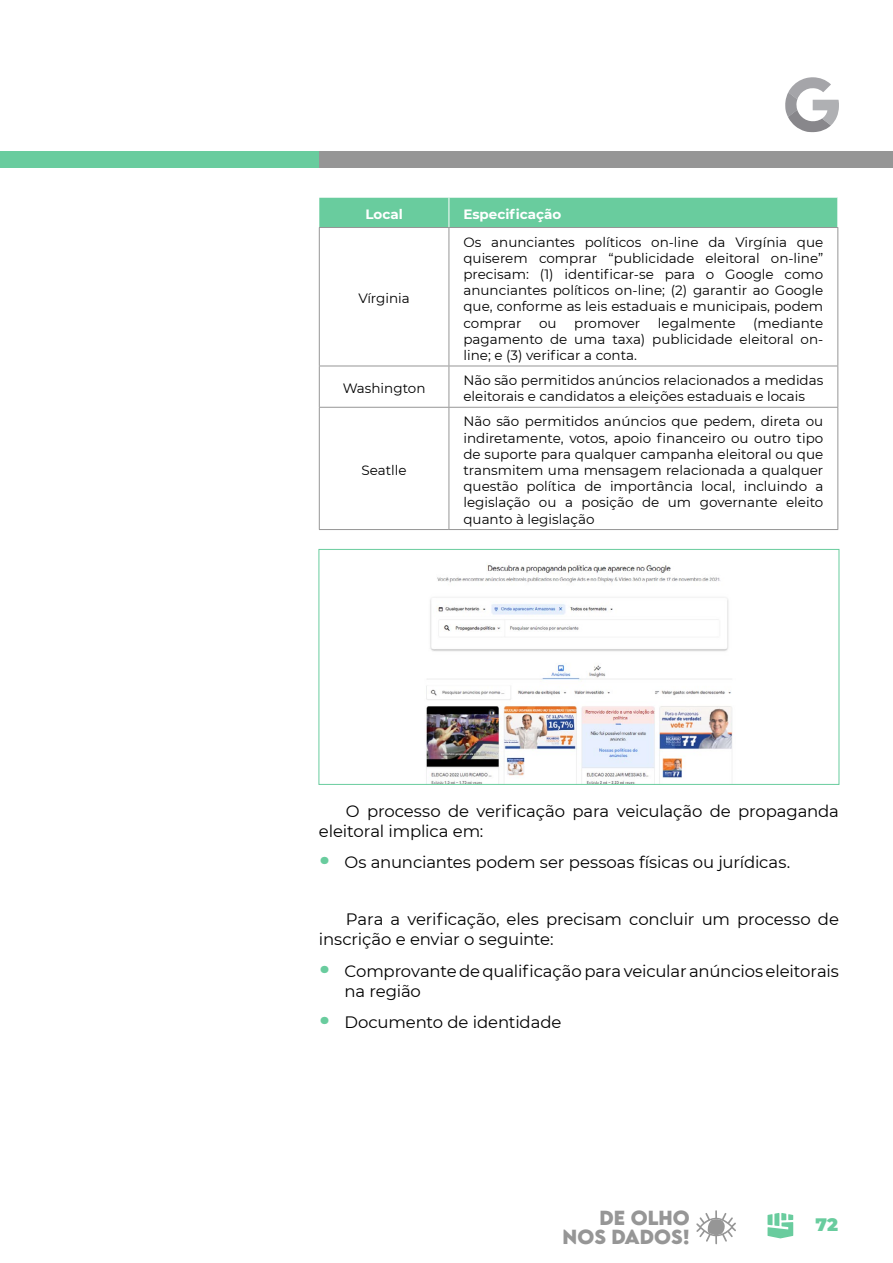
<style>
.page{position:relative;width:893px;height:1263px;background:#fff}
.page>*{position:absolute;margin:0;border:0;box-sizing:border-box;transform-origin:0 0}
.t1{font:700 18.15px/18.8px "LEMONMILK";color:#969696;text-align:right}
.t2{font:900 18px "Montserrat";color:#69cc9e}
.t3{font:16.5px/19.8px "Montserrat";letter-spacing:-.01em;color:#000}
.t4{font:13.5px/16.2px "Montserrat";color:#000;text-align:justify}
.t5{font:700 13.5px "Montserrat";color:#fff}
.s1{font-family:"LEMONMILK";font-weight:700;font-size:19.5px;color:#69cc9e}
</style>
<div class="page">
<div style="left:319px;top:151px;width:573px;height:16px;background:#969696"></div>
<div style="left:0;top:151px;width:319px;height:16px;background:#69cc9e"></div>
<svg style="left:696px;top:1210px;width:40px;height:34px"></svg>
<svg style="left:767px;top:1213px;width:26px;height:25px"></svg>
<hr style="left:319px;top:227px;width:130px;height:1px;background:#969696">
<hr style="left:319px;top:228px;width:1px;height:138px;background:#969696">
<hr style="left:449px;top:227px;width:389px;height:1px;background:#969696">
<hr style="left:449px;top:228px;width:1px;height:138px;background:#969696">
<hr style="left:837px;top:228px;width:1px;height:138px;background:#969696">
<hr style="left:319px;top:366px;width:130px;height:1px;background:#969696">
<hr style="left:319px;top:366px;width:1px;height:41px;background:#969696">
<hr style="left:449px;top:366px;width:389px;height:1px;background:#969696">
<hr style="left:449px;top:366px;width:1px;height:41px;background:#969696">
<hr style="left:837px;top:366px;width:1px;height:41px;background:#969696">
<hr style="left:319px;top:407px;width:130px;height:1px;background:#969696">
<hr style="left:319px;top:408px;width:1px;height:121px;background:#969696">
<hr style="left:449px;top:407px;width:389px;height:1px;background:#969696">
<hr style="left:449px;top:408px;width:1px;height:121px;background:#969696">
<hr style="left:837px;top:408px;width:1px;height:121px;background:#969696">
<hr style="left:319px;top:529px;width:130px;height:1px;background:#969696">
<hr style="left:449px;top:529px;width:389px;height:1px;background:#969696">
<div style="left:319px;top:198px;width:519px;height:29px;background:#69cc9e"></div>
<img style="left:426px;top:564px;width:307px;height:219px">
<div style="left:319px;top:549px;width:520px;height:236px;border:1px solid #69cc9e"></div>
<svg style="left:785px;top:77px;width:54px;height:55px"></svg>
<p class="t5" style="left:365px;top:205px;width:39px">Local</p>
<p class="t5" style="left:463px;top:205px;width:100px">Especificação</p>
<p class="t4" style="left:358px;top:290px;width:53px">Vírginia</p>
<p class="t4" style="left:463px;top:233px;width:361px">Os anunciantes políticos on-line da Virgínia que quiserem comprar “publicidade eleitoral on-line” precisam: (1) identificar-se para o Google como anunciantes políticos on-line; (2) garantir ao Google que, conforme as leis estaduais e municipais, podem comprar</p>
<p class="t4" style="left:463px;top:314px;width:361px;text-indent:290px">(mediante pagamento de uma taxa) publicidade eleitoral on&shy;line; e (3) verificar a conta.</p>
<p class="t4" style="left:539px;top:314px;width:19px">ou</p>
<p class="t4" style="left:574px;top:314px;width:68px">promover</p>
<p class="t4" style="left:658px;top:314px;width:79px">legalmente</p>
<p class="t4" style="left:343px;top:380px;width:84px">Washington</p>
<p class="t4" style="left:463px;top:372px;width:361px">Não são permitidos anúncios relacionados a medidas eleitorais e candidatos a eleições estaduais e locais</p>
<p class="t4" style="left:362px;top:462px;width:47px">Seatlle</p>
<p class="t4" style="left:463px;top:413px;width:361px">Não são permitidos anúncios que pedem, direta ou indiretamente, votos, apoio financeiro ou outro tipo de suporte para qualquer campanha eleitoral ou que transmitem uma mensagem relacionada a qualquer questão política de importância local, incluindo a legislação ou a posição de um governante eleito quanto à legislação</p>
<p class="t3" style="left:319px;top:800px;width:522px;text-indent:27px">O processo de verificação para veiculação de propaganda eleitoral implica em:</p>
<p class="t3" style="left:319px;top:852px;width:473px"><span class="s1">•</span> Os anunciantes podem ser pessoas físicas ou jurídicas.</p>
<p class="t3" style="left:319px;top:909px;width:522px;text-indent:27px">Para a verificação, eles precisam concluir um processo de inscrição e enviar o seguinte:</p>
<p class="t3" style="left:344px;top:960px;width:496px;text-indent:-26px"><span class="s1">•</span> Comprovante de qualificação para veicular anúncios eleitorais na região</p>
<p class="t3" style="left:319px;top:1012px;width:244px"><span class="s1">•</span> Documento de identidade</p>
<h1 class="t1" style="left:563px;top:1208px;width:129px">DE OLHO<br>NOS DADOS!</h1>
<h2 class="t2" style="left:816px;top:1211px;width:24px">72</h2>
</div>
